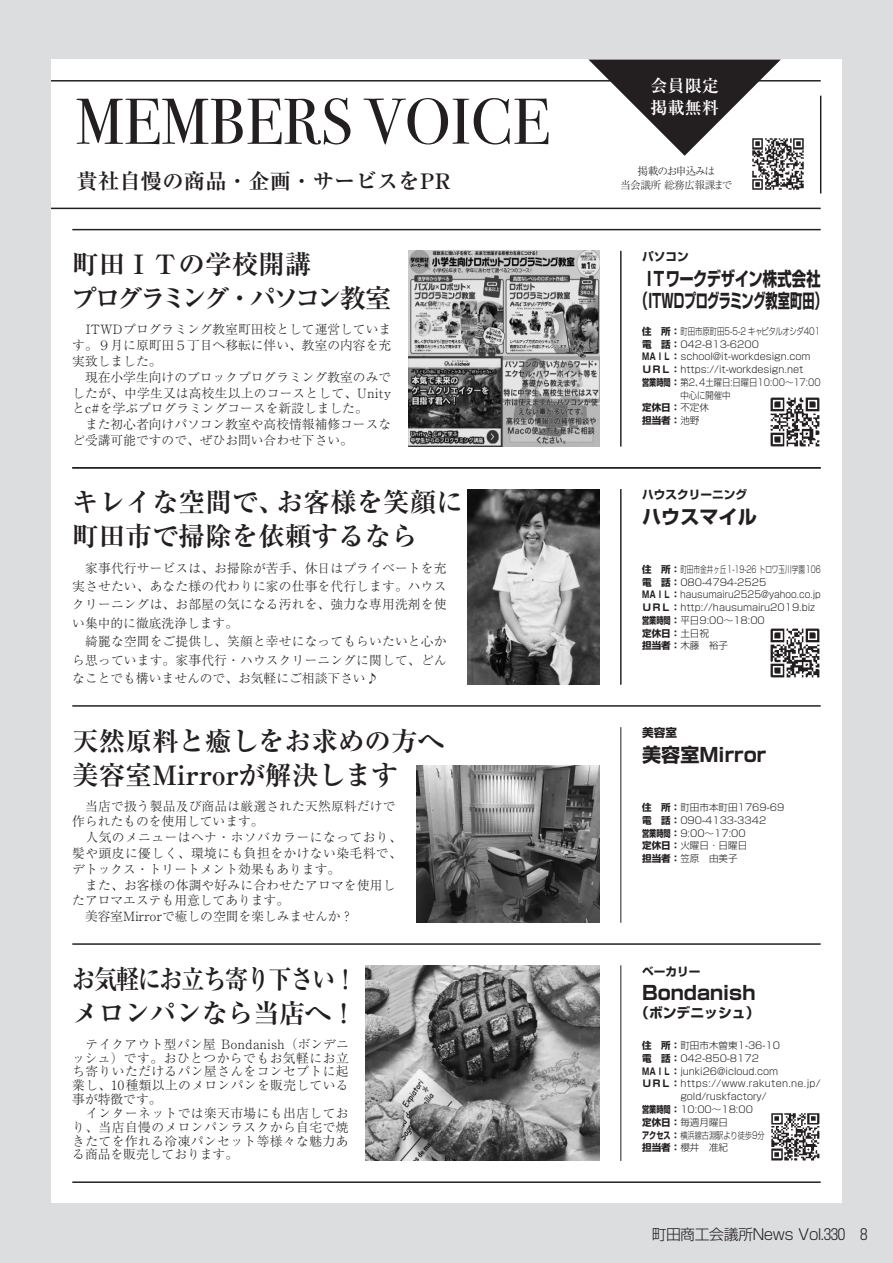
<style>
.page{position:relative;width:893px;height:1263px;background:#dcdddf}
.page>*{position:absolute;margin:0;border:0;box-sizing:border-box;transform-origin:0 0}
.t1{font:700 26.55px/34px "Ryumin Pro";color:#231f20}
.t2{font:700 26.55px/34px "Ryumin Pro";letter-spacing:-.07em;color:#231f20;scale:.88 1}
.t3{font:700 26.55px/34px "Ryumin Pro";letter-spacing:-.095em;color:#231f20}
.t4{font:700 21.3px "Ryumin Pro";letter-spacing:.01em;color:#231f20}
.t5{font:700 19.2px/22.4px "Shin Go Pro";letter-spacing:-.025em;color:#231f20;text-align:center;scale:.75 1}
.t6{font:700 19.2px "Shin Go Pro";color:#231f20}
.t7{font:700 16.95px/22.4px "Ryumin Pro";letter-spacing:.01em;color:#fff}
.t8{font:300 14.85px "Shin Go Pro";letter-spacing:-.03em;color:#231f20}
.t9{font:700 13.8px "Shin Go Pro";color:#231f20}
.t10{font:300 12.75px/15.8px "Ryumin Pro";letter-spacing:.01em;color:#231f20}
.t11{font:300 12.75px/13.8px "Ryumin Pro";letter-spacing:.035em;color:#231f20}
.t12{font:700 11.7px "Shin Go Pro";color:#231f20}
.t13{font:300 10.65px/13.8px "Ryumin Pro";letter-spacing:-.06em;color:#231f20;text-align:center}
.t14{font:300 9.6px/12.8px "Shin Go Pro";color:#231f20}
.t15{font:300 9.6px/12.8px "Shin Go Pro";color:#231f20;scale:.69 1}
.t16{font:300 9.6px "Shin Go Pro";color:#231f20;scale:.87 1}
.t17{font:300 9.6px "Shin Go Pro";letter-spacing:.035em;color:#231f20}
.t18{font:300 9.6px "Shin Go Pro";color:#231f20;scale:.77 1}
.t19{font:300 9.6px "Shin Go Pro";color:#231f20;scale:.75 1}
.t20{font:700 9.6px "Shin Go Pro";color:#231f20}
.s1{font-weight:700}
.s2{font-weight:300}
</style>
<div class="page">
<div style="left:51px;top:60px;width:791px;height:1143px;background:#fff"></div>
<hr style="left:51px;top:80px;width:770px;height:2px;background:#231f20">
<hr style="left:51px;top:208px;width:770px;height:1px;background:#231f20">
<hr style="left:820px;top:96px;width:1px;height:97px;background:#231f20">
<svg style="left:77px;top:98px;width:472px;height:47px"></svg>
<hr style="left:72px;top:705px;width:749px;height:2px;background:#231f20">
<hr style="left:72px;top:229px;width:749px;height:1px;background:#231f20">
<hr style="left:72px;top:943px;width:749px;height:2px;background:#231f20">
<hr style="left:72px;top:1181px;width:749px;height:2px;background:#231f20">
<svg style="left:588px;top:60px;width:193px;height:96px"></svg>
<img style="left:751px;top:136px;width:53px;height:54px">
<hr style="left:620px;top:727px;width:1px;height:196px;background:#231f20">
<hr style="left:620px;top:965px;width:1px;height:196px;background:#231f20">
<hr style="left:72px;top:467px;width:749px;height:1px;background:#231f20">
<hr style="left:620px;top:251px;width:1px;height:195px;background:#231f20">
<hr style="left:620px;top:489px;width:1px;height:196px;background:#231f20">
<img style="left:468px;top:489px;width:132px;height:196px">
<img style="left:770px;top:628px;width:50px;height:50px">
<img style="left:770px;top:397px;width:50px;height:50px">
<img style="left:417px;top:765px;width:183px;height:158px">
<img style="left:408px;top:251px;width:192px;height:195px">
<img style="left:771px;top:1113px;width:49px;height:48px">
<img style="left:366px;top:965px;width:234px;height:196px">
<h2 class="t4" style="left:77px;top:164px;width:376px">貴社自慢の商品・企画・サービスをPR</h2>
<h3 class="t7" style="left:650px;top:73px;width:70px">会員限定掲載無料</h3>
<p class="t13" style="left:620px;top:163px;width:114px">掲載のお申込みは<br>当会議所総務広報課まで</p>
<h1 class="t3" style="left:71px;top:245px;width:322px">町田ＩＴの学校開講<br>プログラミング・パソコン教室</h1>
<p class="t12" style="left:642px;top:247px;width:48px">パソコン</p>
<h3 class="t5" style="left:636px;top:265px;width:256px">ＩＴワークデザイン株式会社（ITWDプログラミング教室町田(</h3>
<p class="t18" style="left:642px;top:323px;width:233px"><span class="s1">住　所：</span>町田市原町田5-5-2 キャピタルオシダ401</p>
<p class="t14" style="left:642px;top:336px;width:118px"><span class="s1">電　話：</span>042-813-6200</p>
<p class="t14" style="left:642px;top:349px;width:170px"><span class="s1">ＭＡＩＬ：</span>school@it-workdesign.com</p>
<p class="t14" style="left:642px;top:362px;width:163px"><span class="s1">ＵＲＬ：</span>https://it-workdesign.net</p>
<p class="t16" style="left:642px;top:374px;width:207px"><span class="s1">営業時間：</span>第2 4､ 土曜日:日曜日10:00~17:00</p>
<p class="t16" style="left:680px;top:387px;width:59px">中心に開催中</p>
<p class="t20" style="left:642px;top:400px;width:68px">定休日：<span class="s2">不定休</span></p>
<p class="t20" style="left:642px;top:413px;width:59px">担当者：<span class="s2">池野</span></p>
<p class="t10" style="left:72px;top:321px;width:320px">　ITWDプログラミング教室町田校として運営しています。９月に原町田５丁目へ移転に伴い、教室の内容を充実致しました。<br>　現在小学生向けのブロックプログラミング教室のみでしたが、中学生又は高校生以上のコースとして、Unityとc#を学ぶプログラミングコースを新設しました。<br>　また初心者向けパソコン教室や高校情報補修コースなど受講可能ですので、ぜひお問い合わせ下さい。</p>
<h1 class="t1" style="left:72px;top:484px;width:347px">キレイな空間で、<br>町田市で掃除を依頼するなら</h1>
<p class="t12" style="left:642px;top:486px;width:107px">ハウスクリーニング</p>
<h1 class="t1" style="left:277px;top:484px;width:188px">お客様を笑顔に</h1>
<h3 class="t6" style="left:642px;top:501px;width:116px">ハウスマイル</h3>
<p class="t10" style="left:72px;top:557px;width:376px;line-height:18.5px">　家事代行サービスは、お掃除が苦手、休日はプライベートを充実させたい、あなた様の代わりに家の仕事を代行します。ハウスクリーニングは、お部屋の気になる汚れを、強力な専用洗剤を使い集中的に徹底洗浄します。<br>　綺麗な空間をご提供し、笑顔と幸せになってもらいたいと心から思っています。家事代行・ハウスクリーニングに関して、どんなことでも構いませんので、お気軽にご相談下さい♪</p>
<p class="t15" style="left:642px;top:562px;width:260px"><span class="s1">住　所：</span>町田市金井ヶ丘1-19-26 トロワ玉川学園106<span class="s1">電　話：</span>080-4794-2525<br><span class="s1">ＭＡＩＬ：</span>hausumairu2525@yahoo.co j p.<br><span class="s1">ＵＲＬ：</span>http://hausumairu2019.biz<span class="s1">営業時間：</span>平日9:00~18:00<br><span class="s1">定休日：</span>土日祝<br><span class="s1">担当者：</span>木藤　裕子</p>
<h1 class="t1" style="left:72px;top:722px;width:374px">天然原料と癒しをお求めの方へ</h1>
<p class="t12" style="left:642px;top:724px;width:37px">美容室</p>
<h3 class="t6" style="left:642px;top:739px;width:126px">美容室Mirror</h3>
<h1 class="t1" style="left:72px;top:756px;width:327px">美容室Mirrorが解決します</h1>
<p class="t10" style="left:72px;top:797px;width:331px">　当店で扱う製品及び商品は厳選された天然原料だけで作られたものを使用しています。<br>　人気のメニューはヘナ・ホソバカラーになっており、髪や頭皮に優しく、環境にも負担をかけない染毛料で、デトックス・トリートメント効果もあります。<br>　また、お客様の体調や好みに合わせたアロマを使用したアロマエステも用意してあります。<br>　美容室Mirrorで癒しの空間を楽しみませんか?</p>
<h1 class="t2" style="left:72px;top:960px;width:325px">お気軽にお立ち寄り下さい!メロンパンなら当店へ!</h1>
<p class="t11" style="left:72px;top:1036px;width:278px">　テイクアウト型パン屋 Bondanish（ボンデニッシュ）です。おひとつからでもお気軽にお立ち寄りいただけるパン屋さんをコンセプトに起業し、10種類以上のメロンパンを販売している事が特徴です。<br>　インターネットでは楽天市場にも出店しており、当店自慢のメロンパンラスクから自宅で焼きたてを作れる冷凍パンセット等様々な魅力ある商品を販売しております。</p>
<p class="t14" style="left:642px;top:800px;width:144px"><span class="s1">住　所：</span>町田市本町田1769-69<span class="s1">電　話：</span>090-4133-3342<br><span class="s1">営業時間：</span>9:00~17:00<br><span class="s1">定休日：</span>火曜日・日曜日<br><span class="s1">担当者：</span>笠原　由美子</p>
<p class="t12" style="left:642px;top:962px;width:60px">ベーカリー</p>
<h3 class="t6" style="left:642px;top:978px;width:115px">Bondanish</h3>
<p class="t9" style="left:635px;top:1002px;width:126px">（ボンデニッシュ(</p>
<p class="t14" style="left:642px;top:1038px;width:140px"><span class="s1">住　所：</span>町田市木曽東1-36-10</p>
<p class="t14" style="left:642px;top:1051px;width:118px"><span class="s1">電　話：</span>042-850-8172</p>
<p class="t14" style="left:642px;top:1063px;width:138px"><span class="s1">ＭＡＩＬ：</span>junki26@icloud.com</p>
<p class="t17" style="left:642px;top:1076px;width:180px"><span class="s1">ＵＲＬ：</span>https://www.rakuten.ne j p. /</p>
<p class="t14" style="left:680px;top:1089px;width:88px">gold/ruskfactory/</p>
<p class="t14" style="left:642px;top:1102px;width:112px"><span class="s1">営業時間：</span>10:00~18:00</p>
<p class="t14" style="left:642px;top:1114px;width:88px"><span class="s1">定休日：</span>毎週月曜日</p>
<p class="t19" style="left:642px;top:1127px;width:165px"><span class="s1">アクセス：</span>横浜線古淵駅より徒歩 分9</p>
<p class="t14" style="left:642px;top:1140px;width:88px"><span class="s1">担当者：</span>櫻井　准紀</p>
<p class="t8" style="left:652px;top:1222px;width:195px">町田商工会議所News Vol.330</p>
<p class="t8" style="left:860px;top:1222px;width:9px">8</p>
</div>
